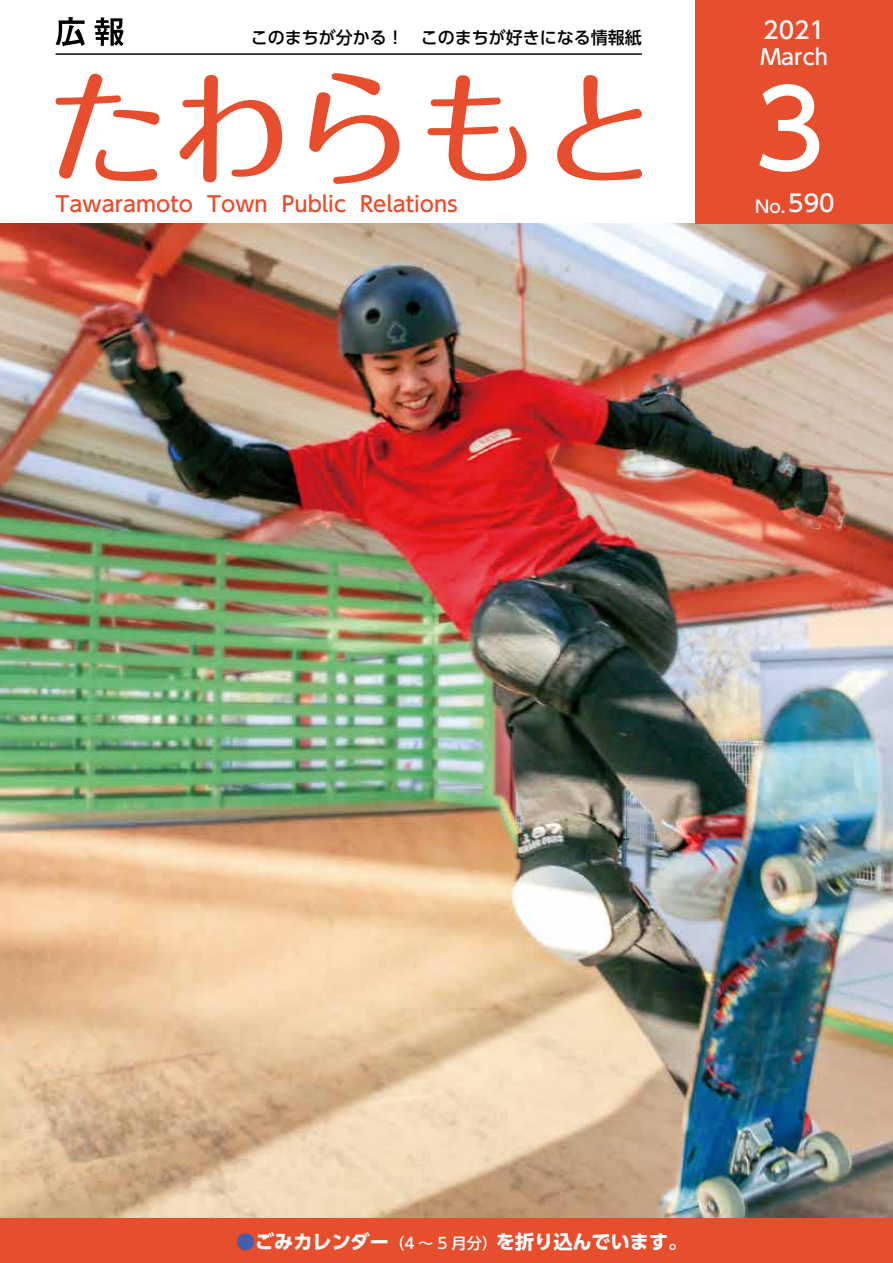
<style>
.page{position:relative;width:893px;height:1263px;background:#fff}
.page>*{position:absolute;margin:0;border:0;box-sizing:border-box;transform-origin:0 0}
.t1{font:500 106.35px "UD Shin Go Pro";color:#fff}
.t2{font:500 23.4px "UD Shin Go Pro";color:#fff}
.t3{font:500 21.3px "UD Shin Go Pro";color:#e64e2d}
.t4{font:500 21.3px "UD Shin Go Pro";color:#fff}
.t5{font:700 19.2px "UD Shin Go Pro";color:#fff}
.t6{font:500 16.95px "UD Shin Go Pro";color:#000}
.t7{font:500 16.95px "UD Shin Go Pro";color:#fff}
.t8{font:500 15.3px "UD Shin Go Pro";color:#fff}
.s1{font-size:16.95px}
.s2{font-weight:500;color:#435fab}
</style>
<div class="page">
<img style="left:0;top:223px;width:893px;height:995px">
<svg style="left:56px;top:74px;width:103px;height:107px"></svg>
<svg style="left:180px;top:75px;width:102px;height:107px"></svg>
<svg style="left:309px;top:73px;width:90px;height:111px"></svg>
<svg style="left:428px;top:75px;width:99px;height:106px"></svg>
<svg style="left:557px;top:75px;width:85px;height:105px"></svg>
<svg style="left:56px;top:17px;width:29px;height:29px"></svg>
<svg style="left:95px;top:17px;width:29px;height:29px"></svg>
<hr style="left:56px;top:53px;width:586px;height:2px;background:#000">
<div style="left:695px;top:0;width:198px;height:223px;background:#e64e2d"></div>
<div style="left:0;top:1218px;width:893px;height:45px;background:#e64e2d"></div>
<p class="t6" style="left:251px;top:24px;width:393px">このまちが分かる！　このまちが好きになる情報紙</p>
<p class="t3" style="left:56px;top:187px;width:139px">Tawaramoto</p>
<p class="t3" style="left:207px;top:187px;width:62px">Town</p>
<p class="t3" style="left:282px;top:187px;width:66px">Public</p>
<p class="t3" style="left:360px;top:187px;width:99px">Relations</p>
<p class="t2" style="left:763px;top:11px;width:63px">2021</p>
<p class="t4" style="left:760px;top:40px;width:69px">March</p>
<h1 class="t1" style="left:755px;top:43px;width:72px">3</h1>
<p class="t2" style="left:781px;top:184px;width:55px"><span class="s1">.</span> 590</p>
<p class="t7" style="left:755px;top:192px;width:27px">No</p>
<p class="t5" style="left:236px;top:1226px;width:155px"><span class="s2">●</span>ごみカレンダー</p>
<p class="t8" style="left:389px;top:1231px;width:110px">（4 ～ 5 月分）</p>
<p class="t5" style="left:496px;top:1226px;width:193px">を折り込んでいます。</p>
</div>
